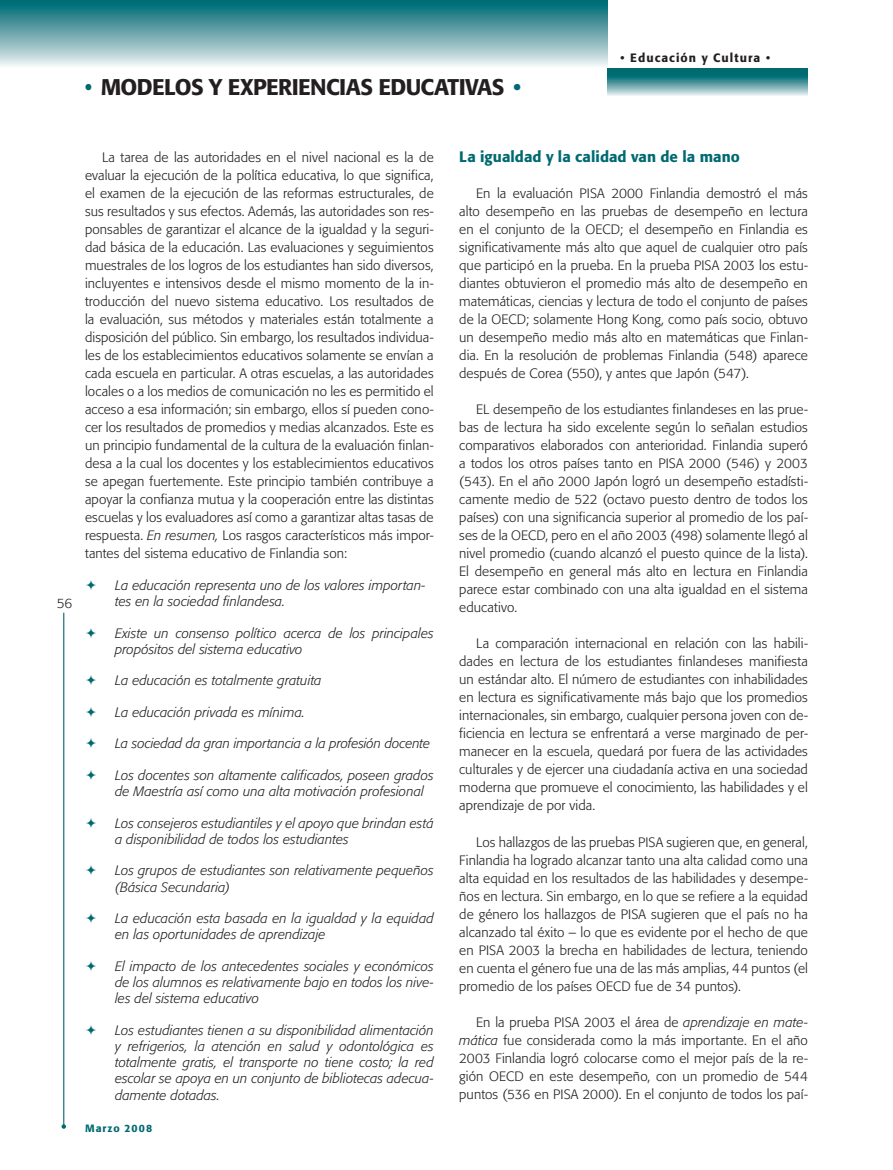
<style>
.page{position:relative;width:893px;height:1170px;background:#fff}
.page>*{position:absolute;margin:0;border:0;box-sizing:border-box;transform-origin:0 0}
.t1{font:500 22.5px "Formata";letter-spacing:-.025em;color:#231f20}
.t2{font:500 15px "Formata";letter-spacing:.005em;color:#006a71}
.t3{font:300 13.5px/18px "Formata";letter-spacing:.005em;color:#231f20;text-align:justify}
.t4{font:italic 300 13.5px/16.2px "Formata";letter-spacing:.005em;color:#231f20}
.t5{font:500 12px "Formata";letter-spacing:.085em;color:#231f20}
.t6{font:500 10.5px "Formata";letter-spacing:.095em;color:#006a71}
.s1{color:#006a71}
.s2{font-style:italic}
</style>
<div class="page">
<div style="left:0;top:0;width:608px;height:68px;background:linear-gradient(to bottom,#00646d,#eef1f3)"></div>
<svg style="left:608px;top:68px;width:200px;height:28px;background:#53999f"></svg>
<hr style="left:63px;top:612px;width:1px;height:514px;background:#006a71">
<svg style="left:62px;top:1124px;width:4px;height:4px"></svg>
<h1 class="t1" style="left:85px;top:73px;width:437px"><span class="s1">•</span> MODELOS Y EXPERIENCIAS EDUCATIVAS <span class="s1">•</span></h1>
<p class="t5" style="left:620px;top:50px;width:151px">• Educación y Cultura •</p>
<p class="t3" style="left:57px;top:594px;width:17px">56</p>
<p class="t3" style="left:85px;top:148px;width:350px;text-indent:17px">La tarea de las autoridades en el nivel nacional es la de evaluar la ejecución de la política educativa, lo que significa, el examen de la ejecución de las reformas estructurales, de sus resultados y sus efectos. Además, las autoridades son res&shy;ponsables de garantizar el alcance de la igualdad y la seguri&shy;dad básica de la educación. Las evaluaciones y seguimientos muestrales de los logros de los estudiantes han sido diversos, incluyentes e intensivos desde el mismo momento de la in&shy;troducción del nuevo sistema educativo. Los resultados de la evaluación, sus métodos y materiales están totalmente a disposición del público. Sin embargo, los resultados individua&shy;les de los establecimientos educativos solamente se envían a cada escuela en particular. A otras escuelas, a las autoridades locales o a los medios de comunicación no les es permitido el acceso a esa información; sin embargo, ellos sí pueden cono&shy;cer los resultados de promedios y medias alcanzados. Este es un principio fundamental de la cultura de la evaluación finlan&shy;desa a la cual los docentes y los establecimientos educativos se apegan fuertemente. Este principio también contribuye a apoyar la confianza mutua y la cooperación entre las distintas escuelas y los evaluadores así como a garantizar altas tasas de respuesta. <span class="s2">En resumen,</span> Los rasgos característicos más impor&shy;tantes del sistema educativo de Finlandia son:</p>
<p class="t4" style="left:115px;top:577px;width:312px">La educación representa uno de los valores importan&shy;tes en la sociedad finlandesa.</p>
<p class="t4" style="left:115px;top:624px;width:320px">Existe un consenso político acerca de los principales propósitos del sistema educativo</p>
<p class="t4" style="left:115px;top:672px;width:208px">La educación es totalmente gratuita</p>
<p class="t4" style="left:115px;top:704px;width:191px">La educación privada es mínima.</p>
<p class="t4" style="left:115px;top:735px;width:317px">La sociedad da gran importancia a la profesión docente</p>
<p class="t4" style="left:115px;top:767px;width:320px">Los docentes son altamente calificados, poseen grados de Maestría así como una alta motivación profesional</p>
<p class="t4" style="left:115px;top:814px;width:320px">Los consejeros estudiantiles y el apoyo que brindan está a disponibilidad de todos los estudiantes</p>
<p class="t4" style="left:115px;top:862px;width:320px">Los grupos de estudiantes son relativamente pequeños (Básica Secundaria)</p>
<p class="t4" style="left:115px;top:910px;width:320px">La educación esta basada en la igualdad y la equidad en las oportunidades de aprendizaje</p>
<p class="t4" style="left:115px;top:958px;width:320px;text-align:justify">El impacto de los antecedentes sociales y económicos de los alumnos es relativamente bajo en todos los nive&shy;les del sistema educativo</p>
<p class="t4" style="left:115px;top:1021px;width:320px;text-align:justify">Los estudiantes tienen a su disponibilidad alimentación y refrigerios, la atención en salud y odontológica es totalmente gratis, el transporte no tiene costo; la red escolar se apoya en un conjunto de bibliotecas adecua&shy;damente dotadas.</p>
<p class="t6" style="left:85px;top:1121px;width:69px">Marzo 2008</p>
<p class="t2" style="left:459px;top:147px;width:282px">La igualdad y la calidad van de la mano</p>
<p class="t3" style="left:459px;top:184px;width:350px;text-indent:17px">En la evaluación PISA 2000 Finlandia demostró el más alto desempeño en las pruebas de desempeño en lectura en el conjunto de la OECD; el desempeño en Finlandia es significativamente más alto que aquel de cualquier otro país que participó en la prueba. En la prueba PISA 2003 los estu&shy;diantes obtuvieron el promedio más alto de desempeño en matemáticas, ciencias y lectura de todo el conjunto de países de la OECD; solamente Hong Kong, como país socio, obtuvo un desempeño medio más alto en matemáticas que Finlan&shy;dia. En la resolución de problemas Finlandia (548) aparece después de Corea (550), y antes que Japón (547).</p>
<p class="t3" style="left:459px;top:400px;width:350px;text-align:left;text-indent:17px">EL desempeño de los estudiantes finlandeses en las prue&shy;bas de lectura ha sido excelente según lo señalan estudios comparativos elaborados con anterioridad. Finlandia superó a todos los otros países tanto en PISA 2000 (546) y 2003 (543). En el año 2000 Japón logró un desempeño estadísti&shy;camente medio de 522 (octavo puesto dentro de todos los países) con una significancia superior al promedio de los paí&shy;ses de la OECD, pero en el año 2003 (498) solamente llegó al nivel promedio (cuando alcanzó el puesto quince de la lista).<br>El desempeño en general más alto en lectura en Finlandia parece estar combinado con una alta igualdad en el sistema educativo.</p>
<p class="t3" style="left:459px;top:634px;width:350px;text-indent:17px">La comparación internacional en relación con las habili&shy;dades en lectura de los estudiantes finlandeses manifiesta un estándar alto. El número de estudiantes con inhabilidades en lectura es significativamente más bajo que los promedios internacionales, sin embargo, cualquier persona joven con de&shy;ficiencia en lectura se enfrentará a verse marginado de per&shy;manecer en la escuela, quedará por fuera de las actividades culturales y de ejercer una ciudadanía activa en una sociedad moderna que promueve el conocimiento, las habilidades y el aprendizaje de por vida.</p>
<p class="t3" style="left:459px;top:832px;width:350px;text-indent:17px">Los hallazgos de las pruebas PISA sugieren que, en general, Finlandia ha logrado alcanzar tanto una alta calidad como una alta equidad en los resultados de las habilidades y desempe&shy;ños en lectura. Sin embargo, en lo que se refiere a la equidad de género los hallazgos de PISA sugieren que el país no ha alcanzado tal éxito – lo que es evidente por el hecho de que en PISA 2003 la brecha en habilidades de lectura, teniendo en cuenta el género fue una de las más amplias, 44 puntos (el promedio de los países OECD fue de 34 puntos).</p>
<p class="t3" style="left:459px;top:1012px;width:350px;text-align:left;text-indent:17px">En la prueba PISA 2003 el área de <span class="s2">aprendizaje en mate&shy;mática</span> fue considerada como la más importante. En el año 2003 Finlandia logró colocarse como el mejor país de la re&shy;gión OECD en este desempeño, con un promedio de 544 puntos (536 en PISA 2000). En el conjunto de todos los paí-</p>
</div>
